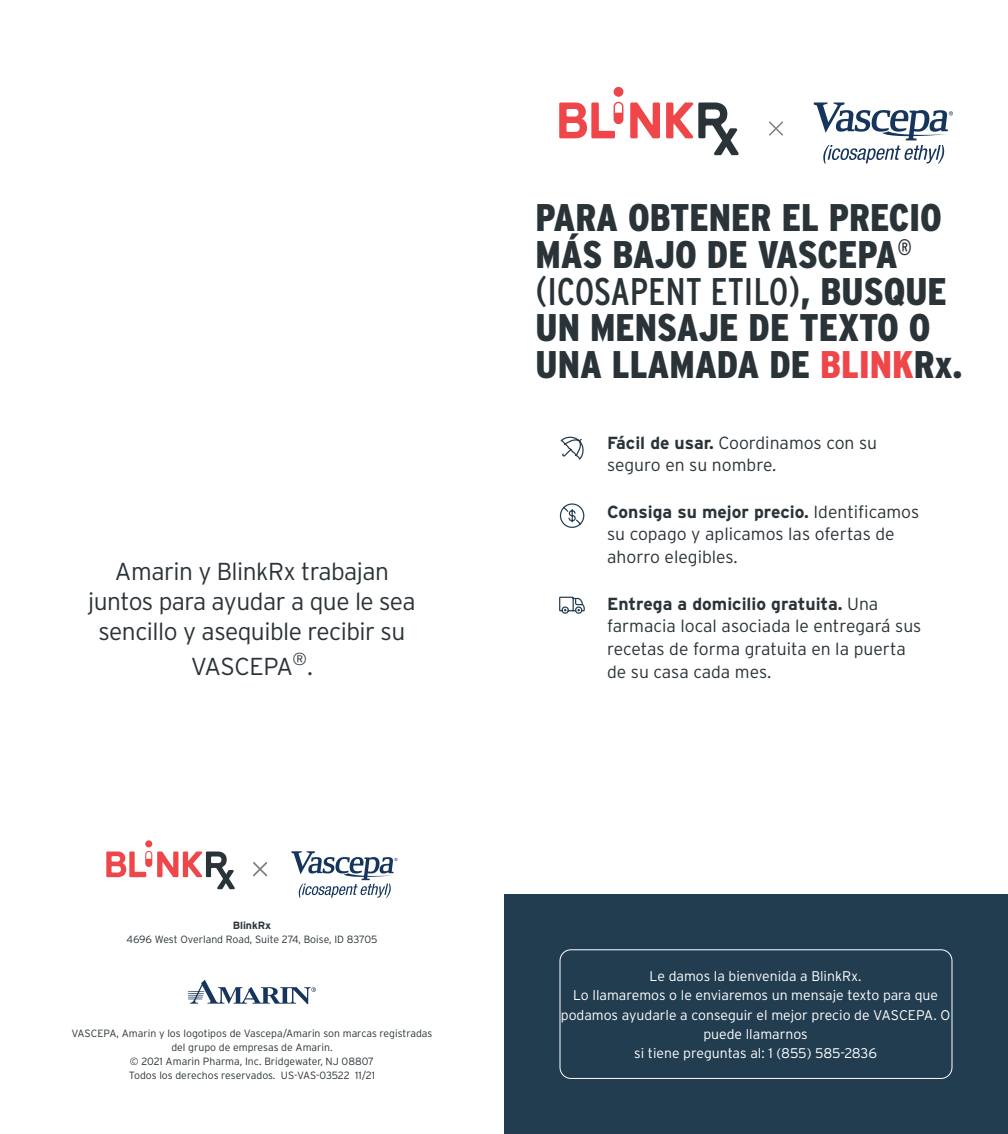
<style>
.page{position:relative;width:1008px;height:1134px;background:#fff}
.page>*{position:absolute;margin:0;border:0;box-sizing:border-box;transform-origin:0 0}
.t1{font:900 38.5px/36.8px "Interstate Cond";color:#2a3338}
.t2{font:300 24.5px/29.8px "Interstate";letter-spacing:-.02em;color:#2a3338;text-align:center}
.t3{font:300 17.5px/22.8px "Interstate";color:#2a3338}
.t4{font:300 14px/19.2px "Interstate";color:#fff;text-align:center}
.t5{font:300 10.5px/14px "Interstate";color:#2a3338;text-align:center}
.t6{font:700 10.5px "Interstate";color:#2a3338}
.s1{font-weight:400}
.s2{color:#ef464a}
.s3{font-weight:700}
</style>
<div class="page">
<div style="left:504px;top:894px;width:504px;height:240px;background:#223d50"></div>
<svg style="left:769px;top:121px;width:14px;height:15px"></svg>
<svg style="left:814px;top:103px;width:139px;height:61px"></svg>
<svg style="left:630px;top:103px;width:30px;height:35px"></svg>
<div style="left:614px;top:87px;width:10px;height:10px;background:#ef464a;border-radius:50%"></div>
<svg style="left:559px;top:101px;width:64px;height:37px"></svg>
<svg style="left:666px;top:103px;width:73px;height:52px"></svg>
<svg style="left:561px;top:437px;width:23px;height:23px"></svg>
<svg style="left:560px;top:503px;width:24px;height:25px"></svg>
<svg style="left:559px;top:597px;width:26px;height:17px"></svg>
<svg style="left:253px;top:862px;width:15px;height:15px"></svg>
<svg style="left:291px;top:851px;width:107px;height:47px"></svg>
<svg style="left:188px;top:980px;width:128px;height:24px"></svg>
<div style="left:145px;top:840px;width:8px;height:7px;background:#ef464a;border-radius:50%"></div>
<svg style="left:106px;top:851px;width:129px;height:38px"></svg>
<div style="left:560px;top:949px;width:392px;height:130px;border:1px solid #fff;border-radius:11px"></div>
<h2 class="t2" style="left:88px;top:555px;width:329px">Amarin y BlinkRx trabajan juntos para ayudar a que le sea sencillo y asequible recibir su</h2>
<h2 class="t2" style="left:191px;top:650px;width:124px">VASCEPA<sup>®</sup>.</h2>
<p class="t6" style="left:233px;top:918px;width:40px">BlinkRx</p>
<p class="t5" style="left:127px;top:932px;width:252px">4696 West Overland Road, Suite 274, Boise, ID 83705</p>
<p class="t5" style="left:71px;top:1026px;width:363px">VASCEPA, Amarin y los logotipos de Vascepa/Amarin son marcas registradas del grupo de empresas de Amarin.</p>
<p class="t5" style="left:129px;top:1054px;width:248px;text-align:left">© 2021 Amarin Pharma, Inc. Bridgewater, NJ 08807<br>Todos los derechos reservados. US-VAS-03522 11/21</p>
<p class="t1" style="left:535px;top:198px;width:429px">PARA OBTENER EL PRECIO<br>MÁS BAJO DE VASCEPA<sup>® </sup><span class="s1">(ICOSAPENT ETILO)</span>, BUSQUE<br>UN MENSAJE DE TEXTO O<br>UNA LLAMADA DE <span class="s2">BLINK</span>Rx.</p>
<p class="t3" style="left:607px;top:430px;width:272px"><span class="s3">Fácil de usar.</span> Coordinamos con su seguro en su nombre.</p>
<p class="t3" style="left:607px;top:499px;width:314px"><span class="s3">Consiga su mejor precio.</span> Identificamos su copago y aplicamos las ofertas de ahorro elegibles.</p>
<p class="t3" style="left:607px;top:591px;width:316px"><span class="s3">Entrega a domicilio gratuita.</span> Una farmacia local asociada le entregará sus recetas de forma gratuita en la puerta de su casa cada mes.</p>
<p class="t4" style="left:561px;top:966px;width:391px">Le damos la bienvenida a BlinkRx.<br>Lo llamaremos o le enviaremos un mensaje texto para que podamos ayudarle a conseguir el mejor precio de VASCEPA. O puede llamarnos<br>si tiene preguntas al: 1 (855) 585-2836</p>
</div>
